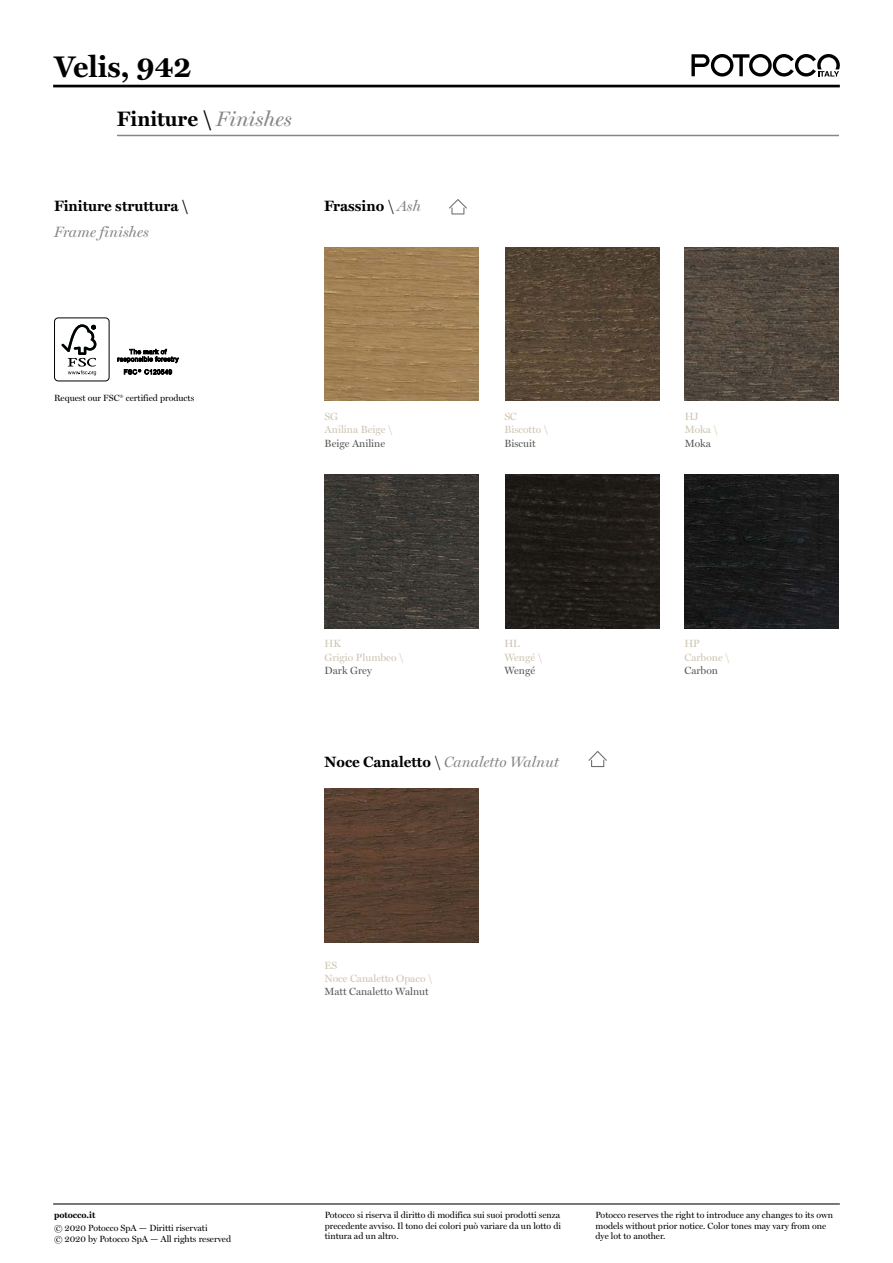
<style>
.page{position:relative;width:893px;height:1263px;background:#fff}
.page>*{position:absolute;margin:0;border:0;box-sizing:border-box;transform-origin:0 0}
.t1{font:700 30px "Miller Text";color:#000}
.t2{font:700 21px "Miller Text";color:#000}
.t3{font:italic 15px "Miller Display";color:#878787}
.t4{font:700 15px "Miller Text";color:#000}
.t5{font:10.5px/13.5px "Miller Display";color:#cfc4b2}
.t6{font:10.5px "Miller Display";color:#575756}
.t7{font:9px/10.5px "Miller Display";color:#000}
.t8{font:700 9px "Miller Text";color:#000}
.s1{font-family:"Miller Display";font-weight:400;font-style:italic;color:#878787}
.s2{font-family:"Miller Display";font-weight:400}
.s3{font-family:"Miller Text";font-weight:700;font-style:normal;color:#000}
.s4{font-style:normal;color:#000}
</style>
<div class="page">
<img style="left:506px;top:247px;width:153px;height:154px">
<img style="left:325px;top:247px;width:153px;height:154px">
<img style="left:506px;top:474px;width:153px;height:154px">
<img style="left:684px;top:474px;width:154px;height:154px">
<img style="left:685px;top:247px;width:153px;height:154px">
<svg style="left:449px;top:199px;width:18px;height:15px"></svg>
<img style="left:325px;top:474px;width:153px;height:154px">
<img style="left:325px;top:788px;width:153px;height:154px">
<svg style="left:588px;top:751px;width:19px;height:16px"></svg>
<hr style="left:117px;top:135px;width:722px;height:1px;background:#878787">
<hr style="left:53px;top:1203px;width:787px;height:1px;background:#000">
<hr style="left:53px;top:85px;width:787px;height:2px;background:#000">
<svg style="left:691px;top:54px;width:149px;height:23px"></svg>
<div style="left:54px;top:318px;width:55px;height:63px;border:1px solid #000;border-radius:4px"></div>
<svg style="left:61px;top:324px;width:35px;height:51px"></svg>
<svg style="left:117px;top:349px;width:62px;height:14px"></svg>
<svg style="left:124px;top:369px;width:48px;height:6px"></svg>
<h1 class="t1" style="left:54px;top:49px;width:139px">Velis, 942</h1>
<h2 class="t2" style="left:117px;top:107px;width:176px">Finiture \ <span class="s1">Finishes</span></h2>
<h3 class="t4" style="left:54px;top:197px;width:136px">Finiture struttura \</h3>
<h3 class="t3" style="left:54px;top:223px;width:96px">Frame finishes</h3>
<h3 class="t4" style="left:324px;top:197px;width:98px">Frassino <span class="s2">\</span> <span class="s1">Ash</span></h3>
<p class="t7" style="left:54px;top:393px;width:142px">Request our FSC® certified products</p>
<p class="t5" style="left:325px;top:409px;width:69px">SG<br>Anilina Beige \</p>
<p class="t6" style="left:325px;top:437px;width:62px">Beige Aniline</p>
<p class="t5" style="left:504px;top:409px;width:45px">SC<br>Biscotto \</p>
<p class="t6" style="left:504px;top:437px;width:33px">Biscuit</p>
<p class="t5" style="left:325px;top:637px;width:80px">HK<br>Grigio Plumbeo \</p>
<p class="t6" style="left:325px;top:664px;width:49px">Dark Grey</p>
<p class="t5" style="left:504px;top:637px;width:39px">HL<br>Wengé \</p>
<p class="t6" style="left:504px;top:664px;width:32px">Wengé</p>
<h3 class="t3" style="left:325px;top:753px;width:236px"><span class="s3">Noce Canaletto</span> <span class="s4">\</span> Canaletto Walnut</h3>
<p class="t5" style="left:325px;top:958px;width:109px">ES<br>Noce Canaletto Opaco \</p>
<p class="t6" style="left:325px;top:985px;width:106px">Matt Canaletto Walnut</p>
<p class="t5" style="left:685px;top:409px;width:34px">HJ<br>Moka \</p>
<p class="t6" style="left:685px;top:437px;width:28px">Moka</p>
<p class="t5" style="left:684px;top:637px;width:47px">HP<br>Carbone \</p>
<p class="t6" style="left:684px;top:664px;width:35px">Carbon</p>
<p class="t8" style="left:54px;top:1210px;width:43px">potocco.it</p>
<p class="t7" style="left:54px;top:1223px;width:179px">© 2020 Potocco SpA — Diritti riservati<br>© 2020 by Potocco SpA — All rights reserved</p>
<p class="t7" style="left:325px;top:1210px;width:238px;text-align:justify">Potocco si riserva il diritto di modifica sui suoi prodotti senza precedente avviso. Il tono dei colori può variare da un lotto di tintura ad un altro.</p>
<p class="t7" style="left:595px;top:1210px;width:239px">Potocco reserves the right to introduce any changes to its own models without prior notice. Color tones may vary from one dye lot to another.</p>
</div>
